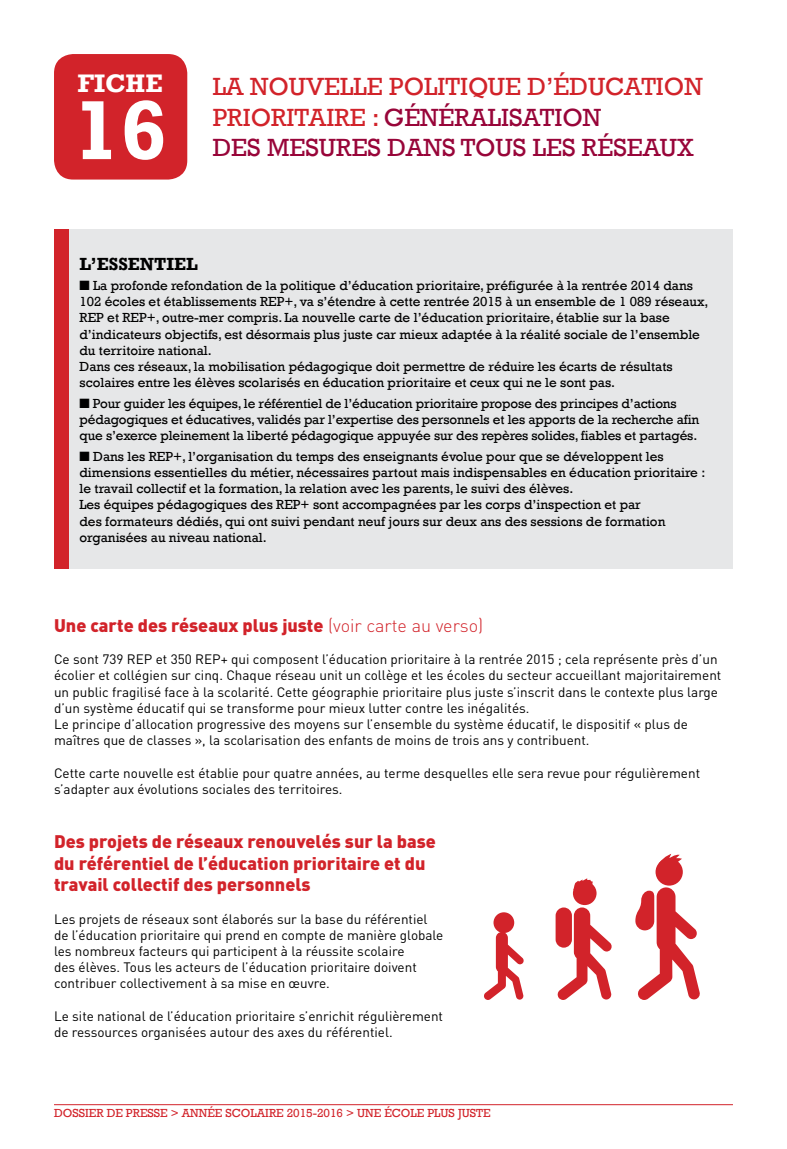
<style>
.page{position:relative;width:787px;height:1149px;background:#fff}
.page>*{position:absolute;margin:0;border:0;box-sizing:border-box;transform-origin:0 0}
.t1{font:700 85.05px "Rockwell";color:#fff}
.t2{font:700 25.95px "Rockwell";color:#fff}
.t3{font:25.5px/30.6px "Rockwell";color:#980539}
.t4{font:25.5px "Rockwell";color:#d2232a}
.t5{font:900 18px/21.6px "DIN";color:#d2232a}
.t6{font:700 18px "Rockwell";color:#000}
.t7{font:13.5px/16.2px "Rockwell";color:#000}
.t8{font:13.5px/16.2px "DIN";color:#000}
.t9{font:12px "Rockwell";color:#d2232a}
.s1{color:#d2232a}
.s2{font-weight:300}
</style>
<div class="page">
<hr style="left:54px;top:1103px;width:679px;height:1px;background:#d2232a">
<div style="left:54px;top:54px;width:133px;height:125px;background:#d2232a;border-radius:19px"></div>
<div style="left:68px;top:229px;width:665px;height:339px;background:#e6e7e8"></div>
<div style="left:54px;top:229px;width:14px;height:339px;background:#d2232a"></div>
<svg style="left:484px;top:931px;width:40px;height:68px"></svg>
<div style="left:493px;top:912px;width:21px;height:20px;background:#d2232a;border-radius:50%"></div>
<svg style="left:557px;top:907px;width:55px;height:92px"></svg>
<div style="left:555px;top:907px;width:17px;height:40px;background:#d2232a;border-radius:8px"></div>
<div style="left:573px;top:881px;width:23px;height:23px;background:#d2232a;border-radius:50%"></div>
<svg style="left:573px;top:878px;width:19px;height:11px"></svg>
<svg style="left:635px;top:887px;width:65px;height:112px"></svg>
<div style="left:655px;top:858px;width:27px;height:27px;background:#d2232a;border-radius:50%"></div>
<svg style="left:658px;top:854px;width:24px;height:9px"></svg>
<h2 class="t2" style="left:77px;top:68px;width:87px">FICHE</h2>
<h1 class="t1" style="left:73px;top:79px;width:95px">16</h1>
<h3 class="t3" style="left:213px;top:71px;width:491px;text-indent:176px"><span class="s1">politique d’éducation prioritaire :</span> généralisation<br>des mesures dans tous les réseaux</h3>
<h3 class="t4" style="left:213px;top:72px;width:127px">La nouvelle</h3>
<h3 class="t6" style="left:80px;top:252px;width:120px">L’ESSENTIEL</h3>
<p class="t7" style="left:80px;top:277px;width:630px">■ La profonde refondation de la politique d’éducation prioritaire, préfigurée à la rentrée 2014 dans 102 écoles et établissements REP+, va s’étendre à cette rentrée 2015 à un ensemble de 1 089 réseaux, REP et REP+, outre-mer compris. La nouvelle carte de l’éducation prioritaire, établie sur la base d’indicateurs objectifs, est désormais plus juste car mieux adaptée à la réalité sociale de l’ensemble du territoire national.<br>Dans ces réseaux, la mobilisation pédagogique doit permettre de réduire les écarts de résultats scolaires entre les élèves scolarisés en éducation prioritaire et ceux qui ne le sont pas.</p>
<p class="t7" style="left:80px;top:395px;width:621px">■ Pour guider les équipes, le référentiel de l’éducation prioritaire propose des principes d’actions pédagogiques et éducatives, validés par l’expertise des personnels et les apports de la recherche afin que s’exerce pleinement la liberté pédagogique appuyée sur des repères solides, fiables et partagés.</p>
<p class="t7" style="left:80px;top:448px;width:627px">■ Dans les REP+, l’organisation du temps des enseignants évolue pour que se développent les dimensions essentielles du métier, nécessaires partout mais indispensables en éducation prioritaire : le travail collectif et la formation, la relation avec les parents, le suivi des élèves.<br>Les équipes pédagogiques des REP+ sont accompagnées par les corps d’inspection et par<br>des formateurs dédiés, qui ont suivi pendant neuf jours sur deux ans des sessions de formation organisées au niveau national.</p>
<h3 class="t5" style="left:54px;top:613px;width:431px">Une carte des réseaux plus juste <span class="s2">(voir carte au verso)</span></h3>
<p class="t8" style="left:54px;top:650px;width:669px">Ce sont 739 REP et 350 REP+ qui composent l’éducation prioritaire à la rentrée 2015 ; cela représente près d’un écolier et collégien sur cinq. Chaque réseau unit un collège et les écoles du secteur accueillant majoritairement un public fragilisé face à la scolarité. Cette géographie prioritaire plus juste s’inscrit dans le contexte plus large d’un système éducatif qui se transforme pour mieux lutter contre les inégalités.<br>Le principe d’allocation progressive des moyens sur l’ensemble du système éducatif, le dispositif « plus de maîtres que de classes », la scolarisation des enfants de moins de trois ans y contribuent.</p>
<p class="t8" style="left:54px;top:764px;width:647px">Cette carte nouvelle est établie pour quatre années, au terme desquelles elle sera revue pour régulièrement s’adapter aux évolutions sociales des territoires.</p>
<h3 class="t5" style="left:54px;top:829px;width:383px">Des projets de réseaux renouvelés sur la base du référentiel de l’éducation prioritaire et du travail collectif des personnels</h3>
<p class="t8" style="left:54px;top:910px;width:391px">Les projets de réseaux sont élaborés sur la base du référentiel de l’éducation prioritaire qui prend en compte de manière globale les nombreux facteurs qui participent à la réussite scolaire<br>des élèves. Tous les acteurs de l’éducation prioritaire doivent contribuer collectivement à sa mise en œuvre.</p>
<p class="t8" style="left:54px;top:1007px;width:390px">Le site national de l’éducation prioritaire s’enrichit régulièrement de ressources organisées autour des axes du référentiel.</p>
<p class="t9" style="left:54px;top:1105px;width:87px">DOSSIER de presse</p>
<p class="t9" style="left:171px;top:1105px;width:321px">&gt; ANNÉE SCOLAIRE 2015-2016 &gt; UNE ÉCOLE PLUS JUSTE</p>
</div>
